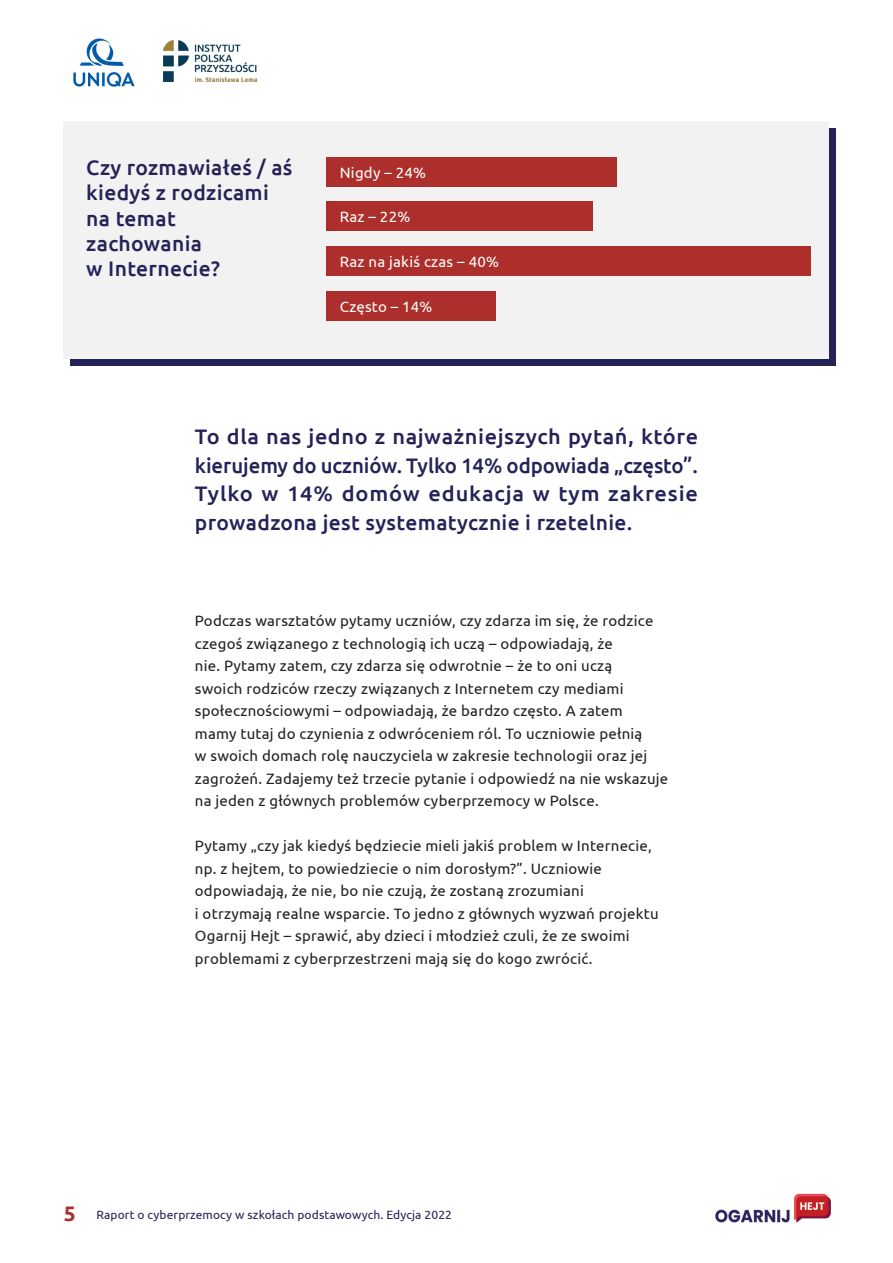
<style>
.page{position:relative;width:893px;height:1263px;background:#fff}
.page>*{position:absolute;margin:0;border:0;box-sizing:border-box;transform-origin:0 0}
.lead{font:500 21px/28.5px "Ubuntu";letter-spacing:.015em;color:#252258;text-align:justify}
.Tytuł_ramka{font:500 21px/25.2px "Ubuntu";letter-spacing:.015em;color:#252258}
.Akapit{font:15px/22.5px "Ubuntu";letter-spacing:.015em;color:#231f20}
.Pytanie_wykres{font:15px "Ubuntu";letter-spacing:.015em;color:#fff}
.t1{font:12px "Ubuntu";letter-spacing:.01em;color:#252258}
.s1{font-weight:700;font-size:21px;color:#ac2f2c}
</style>
<div class="page">
<div style="left:70px;top:128px;width:766px;height:238px;background:#252258"></div>
<div style="left:64px;top:122px;width:765px;height:237px;background:#f2f2f2"></div>
<div style="left:326px;top:157px;width:290px;height:30px;background:#ac2f2c"></div>
<div style="left:326px;top:201px;width:266px;height:30px;background:#ac2f2c"></div>
<div style="left:326px;top:246px;width:484px;height:30px;background:#ac2f2c"></div>
<div style="left:326px;top:291px;width:169px;height:30px;background:#ac2f2c"></div>
<img style="left:73px;top:38px;width:62px;height:49px">
<img style="left:164px;top:41px;width:92px;height:40px">
<img style="left:716px;top:1193px;width:114px;height:29px">
<p class="Tytuł_ramka" style="left:86px;top:154px;width:208px">Czy rozmawiałeś / aś kiedyś z rodzicami na temat zachowania<br>w Internecie?</p>
<p class="Pytanie_wykres" style="left:340px;top:163px;width:88px">Nigdy – 24%</p>
<p class="Pytanie_wykres" style="left:340px;top:207px;width:72px">Raz – 22%</p>
<p class="Pytanie_wykres" style="left:340px;top:252px;width:161px">Raz na jakiś czas – 40%</p>
<p class="Pytanie_wykres" style="left:340px;top:297px;width:94px">Często – 14%</p>
<p class="lead" style="left:195px;top:422px;width:505px">To dla nas jedno z najważniejszych pytań, które kierujemy do uczniów. Tylko 14% odpowiada „często”.<br>Tylko w 14% domów edukacja w tym zakresie prowadzona jest systematycznie i rzetelnie.</p>
<p class="Akapit" style="left:195px;top:609px;width:475px">Podczas warsztatów pytamy uczniów, czy zdarza im się, że rodzice czegoś związanego z technologią ich uczą – odpowiadają, że<br>nie. Pytamy zatem, czy zdarza się odwrotnie – że to oni uczą<br>swoich rodziców rzeczy związanych z Internetem czy mediami społecznościowymi – odpowiadają, że bardzo często. A zatem<br>mamy tutaj do czynienia z odwróceniem ról. To uczniowie pełnią<br>w swoich domach rolę nauczyciela w zakresie technologii oraz jej zagrożeń. Zadajemy też trzecie pytanie i odpowiedź na nie wskazuje na jeden z głównych problemów cyberprzemocy w Polsce.</p>
<p class="Akapit" style="left:195px;top:834px;width:465px">Pytamy „czy jak kiedyś będziecie mieli jakiś problem w Internecie, np. z hejtem, to powiedziecie o nim dorosłym?”. Uczniowie odpowiadają, że nie, bo nie czują, że zostaną zrozumiani<br>i otrzymają realne wsparcie. To jedno z głównych wyzwań projektu Ogarnij Hejt – sprawić, aby dzieci i młodzież czuli, że ze swoimi problemami z cyberprzestrzeni mają się do kogo zwrócić.</p>
<p class="t1" style="left:64px;top:1208px;width:390px"><span class="s1">5</span> Raport o cyberprzemocy w szkołach podstawowych. Edycja 2022</p>
</div>
